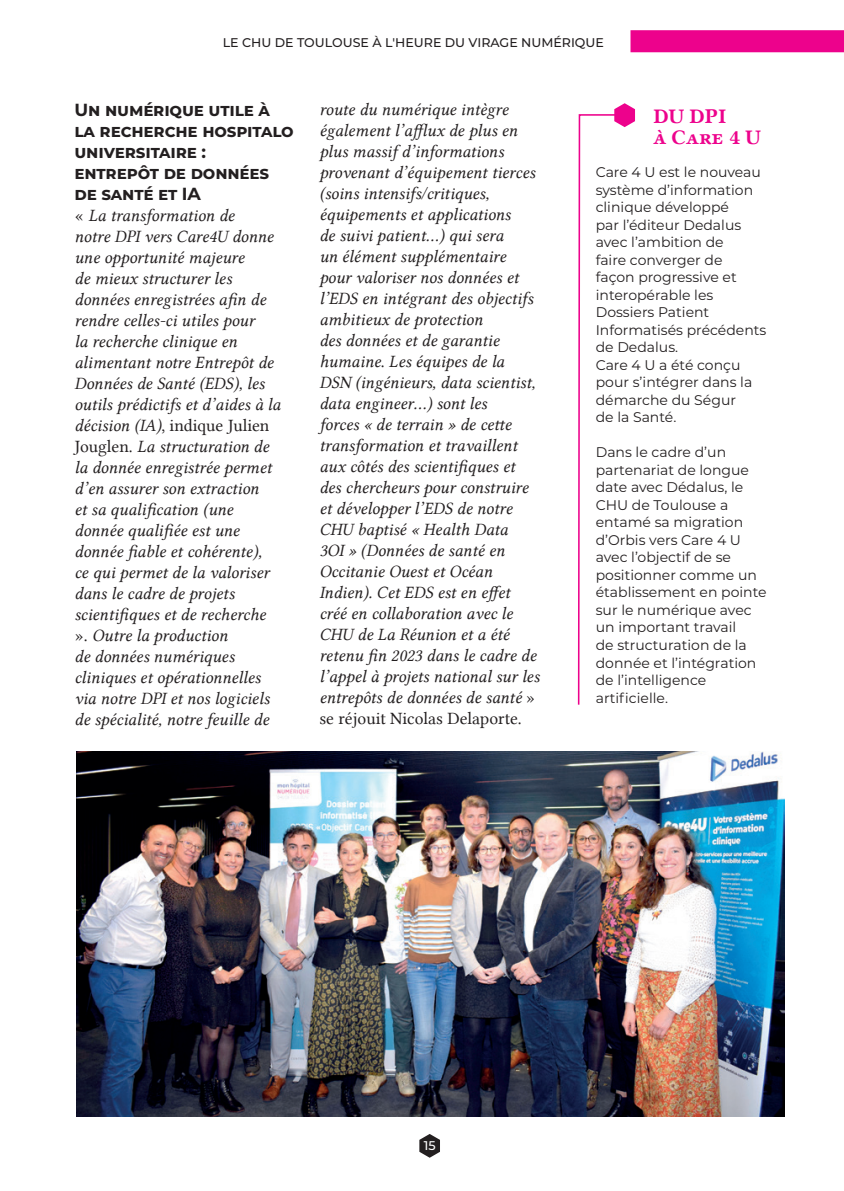
<style>
.page{position:relative;width:844px;height:1191px;background:#fff}
.page>*{position:absolute;margin:0;border:0;box-sizing:border-box;transform-origin:0 0}
.t1{font:21px/21px "Lin Libertine B";color:#ed028c}
.t2{font:17.5px/21px "Lin Libertine I";color:#231f20}
.t3{font:700 17.5px/21px "Montserrat";letter-spacing:-.01em;color:#231f20}
.t4{font:17.5px "Lin Libertine";color:#231f20}
.t5{font:14px/17.5px "Montserrat";color:#231f20}
.t6{font:500 12.6px "Montserrat";color:#231f20}
.t7{font:500 12.6px "Montserrat";color:#fff}
.s1{font-family:"Lin Libertine"}
.s2{font-family:"Lin Libertine I"}
</style>
<div class="page">
<svg style="left:419px;top:1134px;width:21px;height:23px"></svg>
<div style="left:630px;top:30px;width:213px;height:22px;background:#ed028c"></div>
<img style="left:76px;top:751px;width:708px;height:365px">
<svg style="left:577px;top:103px;width:58px;height:602px"></svg>
<p class="t6" style="left:223px;top:34px;width:382px">LE CHU DE TOULOUSE À L'HEURE DU VIRAGE NUMÉRIQUE</p>
<p class="t3" style="left:74px;top:99px;width:221px">Un numérique utile à la recherche hospitalo universitaire : entrepôt de données de santé et IA</p>
<p class="t2" style="left:74px;top:206px;width:208px"><span class="s1">«</span> La transformation de<br>notre DPI vers Care4U donne une opportunité majeure<br>de mieux structurer les données enregistrées afin de rendre celles-ci utiles pour<br>la recherche clinique en alimentant notre Entrepôt de<br>Données de Santé (EDS), les outils prédictifs et d’aides à la</p>
<p class="t4" style="left:74px;top:415px;width:196px"><span class="s2">décision (IA)</span>, indique Julien</p>
<p class="t2" style="left:74px;top:437px;width:199px"><span class="s1">Jouglen.</span> La structuration de la donnée enregistrée permet d’en assurer son extraction et sa qualification (une donnée qualifiée est une donnée fiable et cohérente), ce qui permet de la valoriser dans le cadre de projets scientifiques et de recherche <span class="s1">».</span> Outre la production<br>de données numériques cliniques et opérationnelles via notre DPI et nos logiciels de spécialité, notre feuille de</p>
<p class="t2" style="left:319px;top:99px;width:221px">route du numérique intègre également l’afflux de plus en plus massif d’informations provenant d’équipement tierces (soins intensifs/critiques, équipements et applications<br>de suivi patient...) qui sera<br>un élément supplémentaire pour valoriser nos données et l’EDS en intégrant des objectifs ambitieux de protection<br>des données et de garantie humaine<span class="s1">.</span> Les équipes de la<br>DSN (ingénieurs, data scientist, data engineer...) sont les<br>forces « de terrain » de cette transformation et travaillent aux côtés des scientifiques et des chercheurs pour construire et développer l’EDS de notre<br>CHU baptisé « Health Data<br>3OI » (Données de santé en<br>Occitanie Ouest et Océan<br>Indien). Cet EDS est en effet créé en collaboration avec le<br>CHU de La Réunion et a été retenu fin 2023 dans le cadre de l’appel à projets national sur les entrepôts de données de santé <span class="s1">»</span></p>
<p class="t4" style="left:319px;top:708px;width:204px">se réjouit Nicolas Delaporte.</p>
<p class="t1" style="left:653px;top:105px;width:109px">DU DPI<br>à Care 4 U</p>
<p class="t5" style="left:595px;top:163px;width:172px">Care 4 U est le nouveau système d’information clinique développé<br>par l’éditeur Dedalus avec l’ambition de<br>faire converger de<br>façon progressive et interopérable les<br>Dossiers Patient<br>Informatisés précédents de Dedalus.<br>Care 4 U a été conçu pour s’intégrer dans la démarche du Ségur<br>de la Santé.</p>
<p class="t5" style="left:595px;top:443px;width:172px">Dans le cadre d’un partenariat de longue date avec Dédalus, le<br>CHU de Toulouse a entamé sa migration d’Orbis vers Care 4 U avec l’objectif de se positionner comme un établissement en pointe sur le numérique avec un important travail<br>de structuration de la donnée et l’intégration de l’intelligence artificielle.</p>
<p class="t7" style="left:423px;top:1136px;width:13px">15</p>
</div>
